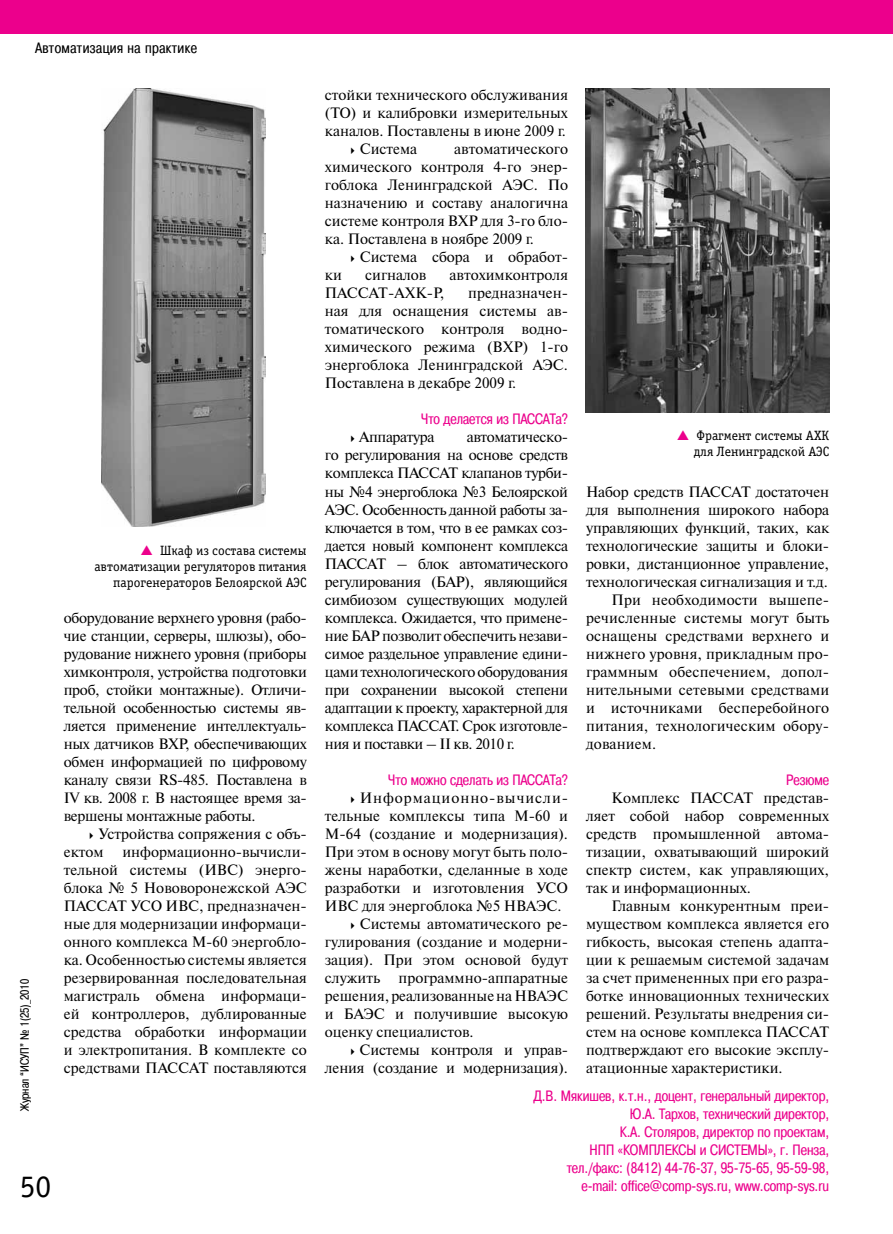
<style>
.page{position:relative;width:893px;height:1234px;background:#fff}
.page>*{position:absolute;margin:0;border:0;box-sizing:border-box;transform-origin:0 0}
.t1{font:31.5px "Officina Serif C";color:#000}
.t2{font:15px/18px "Newton C";color:#000;text-align:justify}
.t3{font:15px/18px "Pragmatica Cond C";color:#ec008c;text-align:right}
.t4{font:15px "Pragmatica Cond C";letter-spacing:.03em;color:#000}
.t5{font:15px "Newton C";letter-spacing:.065em;color:#000}
.t6{font:15px "Newton C";letter-spacing:-.025em;color:#000}
.t7{font:13.5px/16.2px "Officina Serif C";color:#000;text-align:right}
.t8{font:12px "Pragmatica Cond C";color:#000}
</style>
<div class="page">
<div style="left:0;top:0;width:893px;height:34px;background:#ec008c"></div>
<img style="left:102px;top:89px;width:163px;height:437px">
<img style="left:586px;top:88px;width:243px;height:324px">
<p class="t4" style="left:35px;top:39px;width:163px">Автоматизация на практике</p>
<p class="t8" style="left:18px;top:1110px;width:134px;rotate:-90deg">Журнал “ИСУП” № 1(25)_2010</p>
<p class="t7" style="left:94px;top:542px;width:214px">Шкаф из состава системы автоматизации регуляторов питания парогенераторов Белоярской АЭС</p>
<p class="t2" style="left:64px;top:608px;width:245px">оборудование верхнего уровня (рабо&shy;чие станции, серверы, шлюзы), обо&shy;рудование нижнего уровня (приборы химконтроля, устройства подготовки проб, стойки монтажные). Отличи&shy;тельной особенностью системы яв&shy;ляется применение интеллектуаль&shy;ных датчиков ВХР, обеспечивающих обмен информацией по цифровому каналу связи RS‑485. Поставлена в IV кв. 2008 г. В настоящее время за&shy;вершены монтажные работы.</p>
<p class="t2" style="left:64px;top:824px;width:245px;text-align:left;text-indent:35px">Устройства сопряжения с объ&shy;ектом информационно-вычисли&shy;тельной системы (ИВС) энерго&shy;блока № 5 Нововоронежской АЭС<br>ПАССАТ УСО ИВС, предназначен&shy;ные для модернизации информаци&shy;онного комплекса М‑60 энергобло&shy;ка. Особенностью системы является резервированная последовательная магистраль обмена информаци&shy;ей контроллеров, дублированные средства обработки информации и электропитания. В комплекте со средствами ПАССАТ поставляются</p>
<h1 class="t1" style="left:20px;top:1168px;width:33px">50</h1>
<p class="t2" style="left:325px;top:86px;width:245px">стойки технического обслуживания</p>
<p class="t2" style="left:325px;top:104px;width:245px">(ТО) и калибровки измерительных</p>
<p class="t2" style="left:325px;top:122px;width:242px">каналов. Поставлены в июне 2009 г.</p>
<p class="t2" style="left:360px;top:140px;width:59px">Система</p>
<p class="t2" style="left:325px;top:140px;width:245px;text-indent:129px">автоматического химического контроля 4-го энер&shy;гоблока Ленинградской АЭС. По назначению и составу аналогична системе контроля ВХР для 3-го бло&shy;ка. Поставлена в ноябре 2009 г.</p>
<p class="t2" style="left:360px;top:248px;width:210px">Система сбора и обработ-</p>
<p class="t2" style="left:325px;top:266px;width:18px">ки</p>
<p class="t2" style="left:365px;top:266px;width:63px">сигналов</p>
<p class="t2" style="left:450px;top:266px;width:120px">автохимконтроля</p>
<p class="t2" style="left:325px;top:284px;width:121px">ПАССАТ-АХК-Р,</p>
<p class="t2" style="left:325px;top:284px;width:245px;text-indent:143px">предназначен&shy;ная для оснащения системы ав&shy;томатического контроля водно&shy;химического режима (ВХР) 1-го энергоблока Ленинградской АЭС.<br>Поставлена в декабре 2009 г.</p>
<p class="t3" style="left:421px;top:410px;width:148px">Что делается из ПАССАТа?</p>
<p class="t6" style="left:359px;top:429px;width:77px">Аппаратура</p>
<p class="t2" style="left:325px;top:428px;width:245px;text-indent:142px">автоматическо&shy;го регулирования на основе средств комплекса ПАССАТ клапанов турби&shy;ны №4 энергоблока №3 Белоярской АЭС. Особенность данной работы за&shy;ключается в том, что в ее рамках соз&shy;дается новый компонент комплекса ПАССАТ – блок автоматического регулирования (БАР), являющийся симбиозом существующих модулей комплекса. Ожидается, что примене&shy;ние БАР позволит обеспечить незави&shy;симое раздельное управление едини&shy;цами технологического оборудования при сохранении высокой степени адаптации к проекту, характерной для комплекса ПАССАТ. Срок изготовле&shy;ния и поставки – II кв. 2010 г.</p>
<p class="t3" style="left:388px;top:770px;width:181px">Что можно сделать из ПАССАТа?</p>
<p class="t5" style="left:360px;top:789px;width:208px">Информационно-вычисли-</p>
<p class="t2" style="left:325px;top:806px;width:245px">тельные комплексы типа М-60 и</p>
<p class="t2" style="left:325px;top:824px;width:245px">М-64 (создание и модернизация).</p>
<p class="t2" style="left:325px;top:842px;width:245px">При этом в основу могут быть поло-</p>
<p class="t2" style="left:325px;top:860px;width:245px">жены наработки, сделанные в ходе</p>
<p class="t2" style="left:325px;top:878px;width:245px">разработки и изготовления УСО</p>
<p class="t2" style="left:325px;top:896px;width:238px">ИВС для энергоблока №5 НВАЭС.</p>
<p class="t2" style="left:360px;top:914px;width:210px">Системы автоматического ре-</p>
<p class="t2" style="left:325px;top:932px;width:243px">гулирования (создание и модерни-</p>
<p class="t2" style="left:325px;top:950px;width:245px">зация). При этом основой будут</p>
<p class="t2" style="left:325px;top:968px;width:245px">служить программно-аппаратные</p>
<p class="t2" style="left:325px;top:986px;width:245px">решения, реализованные на НВАЭС</p>
<p class="t2" style="left:325px;top:1004px;width:245px">и БАЭС и получившие высокую</p>
<p class="t2" style="left:325px;top:1022px;width:150px">оценку специалистов.</p>
<p class="t2" style="left:359px;top:1040px;width:210px">Системы контроля и управ-</p>
<p class="t2" style="left:325px;top:1058px;width:245px">ления (создание и модернизация).</p>
<p class="t7" style="left:694px;top:427px;width:137px;text-align:left">Фрагмент системы АХК для Ленинградской АЭС</p>
<p class="t2" style="left:586px;top:482px;width:245px">Набор средств ПАССАТ достаточен</p>
<p class="t2" style="left:586px;top:500px;width:245px">для выполнения широкого набора</p>
<p class="t2" style="left:586px;top:518px;width:245px">управляющих функций, таких, как</p>
<p class="t2" style="left:586px;top:536px;width:245px">технологические защиты и блоки-</p>
<p class="t2" style="left:586px;top:554px;width:245px">ровки, дистанционное управление,</p>
<p class="t2" style="left:586px;top:572px;width:243px">технологическая сигнализация и т.д.</p>
<p class="t2" style="left:612px;top:590px;width:219px">При необходимости вышепе-</p>
<p class="t2" style="left:586px;top:608px;width:245px">речисленные системы могут быть</p>
<p class="t2" style="left:586px;top:626px;width:245px">оснащены средствами верхнего и</p>
<p class="t2" style="left:586px;top:644px;width:245px">нижнего уровня, прикладным про-</p>
<p class="t2" style="left:586px;top:662px;width:245px">граммным обеспечением, допол-</p>
<p class="t2" style="left:586px;top:680px;width:245px">нительными сетевыми средствами</p>
<p class="t2" style="left:586px;top:698px;width:245px">и источниками бесперебойного</p>
<p class="t2" style="left:586px;top:716px;width:245px">питания, технологическим обору-</p>
<p class="t2" style="left:586px;top:734px;width:72px">дованием.</p>
<p class="t3" style="left:786px;top:770px;width:44px">Резюме</p>
<p class="t2" style="left:586px;top:788px;width:245px;text-indent:26px">Комплекс ПАССАТ представ&shy;ляет собой набор современных средств промышленной автома&shy;тизации, охватывающий широкий спектр систем, как управляющих, так и информационных.</p>
<p class="t2" style="left:586px;top:896px;width:245px;text-indent:26px">Главным конкурентным преи&shy;муществом комплекса является его гибкость, высокая степень адапта&shy;ции к решаемым системой задачам за счет примененных при его разра&shy;ботке инновационных технических решений. Результаты внедрения си&shy;стем на основе комплекса ПАССАТ подтверждают его высокие эксплу&shy;атационные характеристики.</p>
<p class="t3" style="left:534px;top:1086px;width:297px">Д.В. Мякишев, к.т.н., доцент, генеральный директор, Ю.А. Тархов, технический директор,<br>К.А. Столяров, директор по проектам,<br>НПП «КОМПЛЕКСЫ и СИСТЕМЫ», г. Пенза, тел./факс: (8412) 44-76-37, 95-75-65, 95-59-98, e-mail: office@comp-sys.ru, www.comp-sys.ru</p>
</div>
